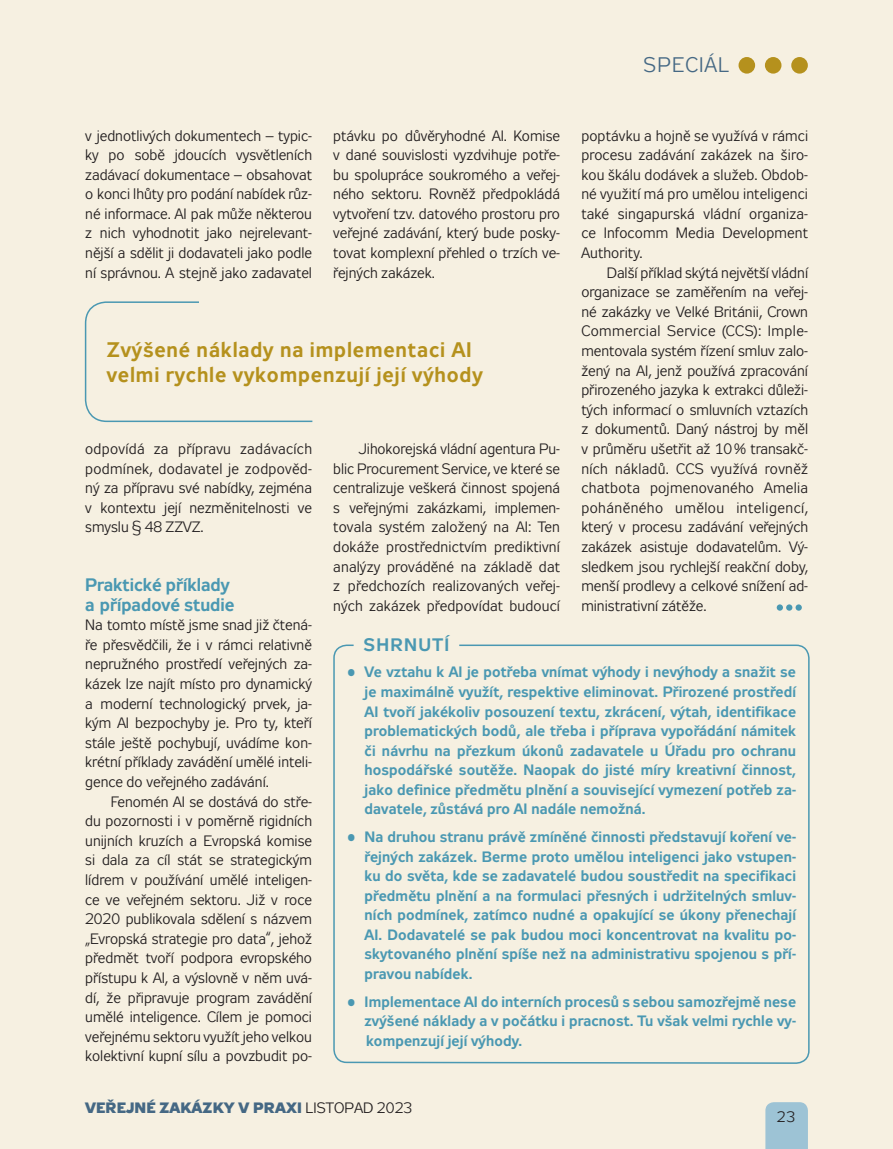
<style>
.page{position:relative;width:893px;height:1149px;background:#fff}
.page>*{position:absolute;margin:0;border:0;box-sizing:border-box;transform-origin:0 0}
.MPT_výkřik{font:700 21px/25.2px "Zeppelin 31";letter-spacing:.04em;color:#b5911d}
.t1{font:21px "Zeppelin 31";letter-spacing:.06em;color:#456884}
.MPT_nadpis{font:700 18px/19.5px "Zeppelin 31";color:#4a98b2}
.MPT_nadpis-2{font:700 18px "Zeppelin 31";letter-spacing:.07em;color:#4a98b2}
.MPT_text{font:15px/19.6px "Zeppelin 31";color:#231f20;text-align:justify}
.MPT_box{font:700 15px/19.5px "Zeppelin 31";letter-spacing:.01em;color:#4a98b2;text-align:justify}
.MPT_text_neodsazeny{font:15px/19.6px "Zeppelin 31";color:#231f20;text-align:justify}
.t2{font:700 15px "Zeppelin 33";letter-spacing:.01em;color:#456884}
.s1{font-family:"Zeppelin 31";font-weight:400;color:#231f20}
</style>
<div class="page">
<div style="left:0;top:0;width:893px;height:1148px;background:#f6f0e1"></div>
<svg style="left:777px;top:604px;width:15px;height:6px"></svg>
<div style="left:795px;top:604px;width:7px;height:6px;background:#4a98b2;border-radius:50%"></div>
<div style="left:791px;top:57px;width:17px;height:17px;background:#b5911d;border-radius:50%"></div>
<div style="left:765px;top:57px;width:16px;height:17px;background:#b5911d;border-radius:50%"></div>
<div style="left:738px;top:57px;width:17px;height:17px;background:#b5911d;border-radius:50%"></div>
<div style="left:765px;top:1102px;width:43px;height:46px;background:#9dc3d5"></div>
<svg style="left:333px;top:644px;width:477px;height:420px"></svg>
<svg style="left:84px;top:301px;width:229px;height:121px"></svg>
<p class="t1" style="left:644px;top:54px;width:87px">SPECIÁL</p>
<p class="MPT_text" style="left:333px;top:126px;width:228px">ptávku po důvěryhodné AI. Komise v dané souvislosti vyzdvihuje potře&shy;bu spolupráce soukromého a veřej&shy;ného sektoru. Rovněž předpokládá vytvoření tzv. datového prostoru pro veřejné zadávání, který bude posky&shy;tovat komplexní přehled o trzích ve&shy;řejných zakázek.</p>
<p class="MPT_text" style="left:85px;top:126px;width:228px">v jednotlivých dokumentech – typic&shy;ky po sobě jdoucích vysvětleních zadávací dokumentace – obsahovat o konci lhůty pro podání nabídek růz&shy;né informace. AI pak může některou z nich vyhodnotit jako nejrelevant&shy;nější a sdělit ji dodavateli jako podle ní správnou. A stejně jako zadavatel</p>
<p class="MPT_text" style="left:581px;top:126px;width:228px">poptávku a hojně se využívá v rámci procesu zadávání zakázek na širo&shy;kou škálu dodávek a služeb. Obdob&shy;né využití má pro umělou inteligenci také singapurská vládní organiza&shy;ce Infocomm Media Development Authority.</p>
<p class="MPT_text" style="left:581px;top:263px;width:228px;text-indent:26px">Další příklad skýtá největší vládní organizace se zaměřením na veřej&shy;né zakázky ve Velké Británii, Crown Commercial Service (CCS): Imple&shy;mentovala systém řízení smluv zalo&shy;žený na AI, jenž používá zpracování přirozeného jazyka k extrakci důleži&shy;tých informací o smluvních vztazích z dokumentů. Daný nástroj by měl v průměru ušetřit až 10% transakč&shy;ních nákladů. CCS využívá rovněž chatbota pojmenovaného Amelia poháněného umělou inteligencí, který v procesu zadávání veřejných zakázek asistuje dodavatelům. Vý&shy;sledkem jsou rychlejší reakční doby, menší prodlevy a celkové snížení ad&shy;ministrativní zátěže.</p>
<p class="MPT_výkřik" style="left:107px;top:338px;width:377px">Zvýšené náklady na implementaci AI velmi rychle vykompenzují její výhody</p>
<p class="MPT_text" style="left:85px;top:439px;width:228px">odpovídá za přípravu zadávacích podmínek, dodavatel je zodpověd&shy;ný za přípravu své nabídky, zejména v kontextu její nezměnitelnosti ve smyslu § 48 ZZVZ.</p>
<p class="MPT_text" style="left:333px;top:439px;width:228px;text-indent:26px">Jihokorejská vládní agentura Pu&shy;blic Procurement Service, ve které se centralizuje veškerá činnost spojená s veřejnými zakázkami, implemen&shy;tovala systém založený na AI: Ten dokáže prostřednictvím prediktivní analýzy prováděné na základě dat z předchozích realizovaných veřej&shy;ných zakázek předpovídat budoucí</p>
<p class="MPT_nadpis" style="left:85px;top:576px;width:151px">Praktické příklady a případové studie</p>
<p class="MPT_text_neodsazeny" style="left:85px;top:615px;width:228px">Na tomto místě jsme snad již čtená&shy;ře přesvědčili, že i v rámci relativně nepružného prostředí veřejných za&shy;kázek lze najít místo pro dynamický a moderní technologický prvek, ja&shy;kým AI bezpochyby je. Pro ty, kteří stále ještě pochybují, uvádíme kon&shy;krétní příklady zavádění umělé inteli&shy;gence do veřejného zadávání.</p>
<p class="MPT_text" style="left:85px;top:791px;width:228px;text-indent:26px">Fenomén AI se dostává do stře&shy;du pozornosti i v poměrně rigidních unijních kruzích a Evropská komise si dala za cíl stát se strategickým lídrem v používání umělé inteligen&shy;ce ve veřejném sektoru. Již v roce 2020 publikovala sdělení s názvem „Evropská strategie pro data“, jehož předmět tvoří podpora evropského přístupu k AI, a výslovně v něm uvá&shy;dí, že připravuje program zavádění umělé inteligence. Cílem je pomoci veřejnému sektoru využít jeho velkou kolektivní kupní sílu a povzbudit po-</p>
<p class="MPT_nadpis-2" style="left:364px;top:634px;width:87px">SHRNUTÍ</p>
<p class="MPT_box" style="left:365px;top:663px;width:433px;text-indent:-17px">• Ve vztahu k AI je potřeba vnímat výhody i nevýhody a snažit se je maximálně využít, respektive eliminovat. Přirozené prostředí AI tvoří jakékoliv posouzení textu, zkrácení, výtah, identifikace problematických bodů, ale třeba i příprava vypořádání námitek či návrhu na přezkum úkonů zadavatele u Úřadu pro ochranu hospodářské soutěže. Naopak do jisté míry kreativní činnost, jako definice předmětu plnění a související vymezení potřeb za&shy;davatele, zůstává pro AI nadále nemožná.</p>
<p class="MPT_box" style="left:365px;top:828px;width:433px;text-indent:-17px">• Na druhou stranu právě zmíněné činnosti představují koření ve&shy;řejných zakázek. Berme proto umělou inteligenci jako vstupen&shy;ku do světa, kde se zadavatelé budou soustředit na specifikaci předmětu plnění a na formulaci přesných i udržitelných smluv&shy;ních podmínek, zatímco nudné a opakující se úkony přenechají AI. Dodavatelé se pak budou moci koncentrovat na kvalitu po&shy;skytovaného plnění spíše než na administrativu spojenou s pří&shy;pravou nabídek.</p>
<p class="MPT_box" style="left:365px;top:992px;width:433px;text-indent:-17px">• Implementace AI do interních procesů s sebou samozřejmě nese zvýšené náklady a v počátku i pracnost. Tu však velmi rychle vy&shy;kompenzují její výhody.</p>
<p class="t2" style="left:85px;top:1098px;width:329px">VEŘEJNÉ ZAKÁZKY V PRAXI <span class="s1">LISTOPAD 2023</span></p>
<p class="MPT_text" style="left:777px;top:1106px;width:20px">23</p>
</div>
